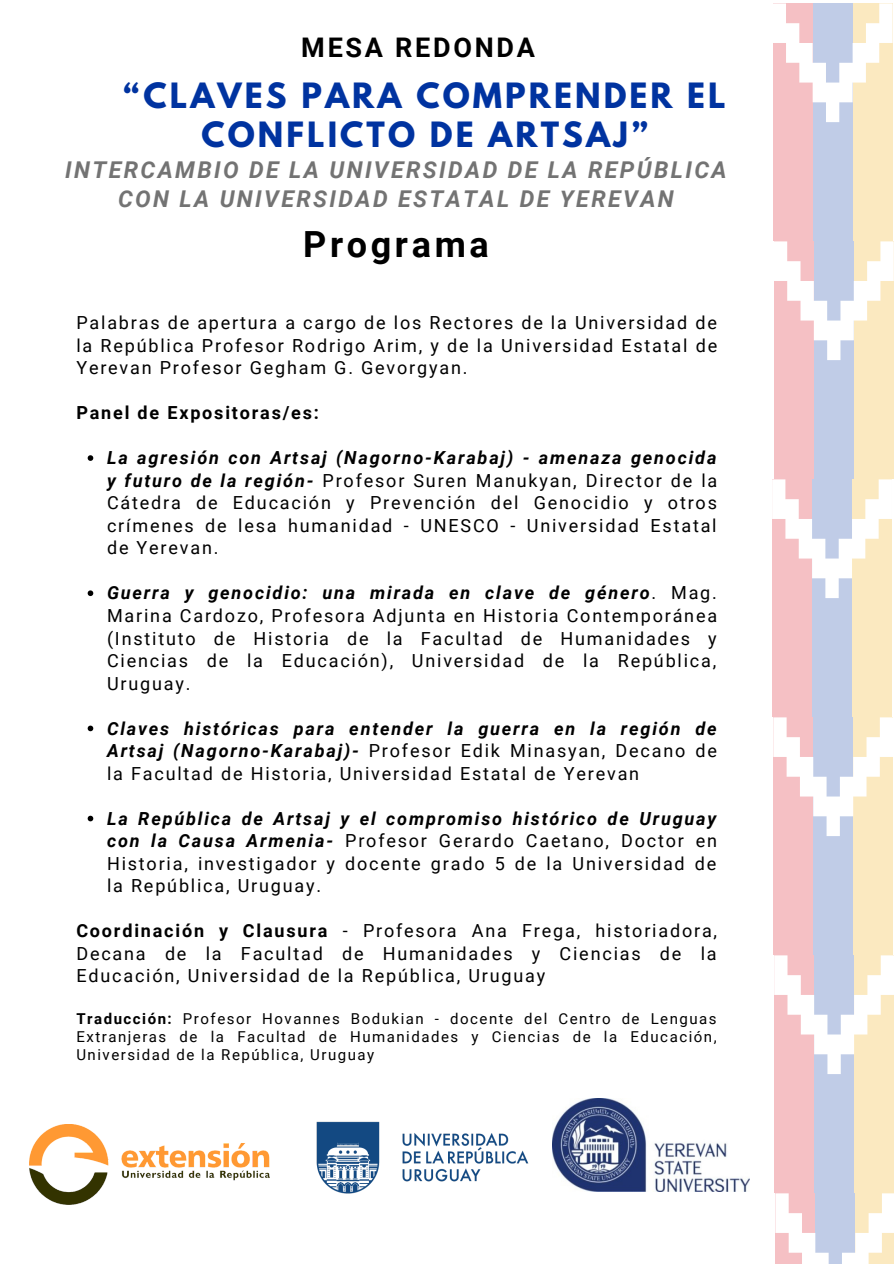
<style>
.page{position:relative;width:894px;height:1264px;background:#fff}
.page>*{position:absolute;margin:0;border:0;box-sizing:border-box;transform-origin:0 0}
.t1{font:700 36px "Roboto";letter-spacing:.1em;color:#000}
.t2{font:700 30.9px/38.5px "League Spartan";letter-spacing:.1em;color:#0033a0;text-align:center}
.t3{font:700 27px "Roboto";letter-spacing:.1em;color:#000}
.t4{font:italic 700 23.1px/29px "Roboto";letter-spacing:.1em;color:#737373;text-align:center}
.t5{font:18px/22.5px "Roboto";letter-spacing:.1em;color:#000;text-align:justify}
.t6{font:700 18px "Roboto";letter-spacing:.1em;color:#000}
.t7{font:15px/18px "Roboto";letter-spacing:.1em;color:#000;text-align:justify}
.s1{font-weight:700;font-style:italic}
.s2{font-weight:700}
</style>
<div class="page">
<img style="left:316px;top:1121px;width:213px;height:73px">
<img style="left:29px;top:1124px;width:240px;height:80px">
<img style="left:552px;top:1098px;width:197px;height:93px">
<svg style="left:88px;top:455px;width:5px;height:6px"></svg>
<svg style="left:88px;top:590px;width:5px;height:6px"></svg>
<svg style="left:88px;top:725px;width:5px;height:6px"></svg>
<svg style="left:88px;top:815px;width:5px;height:6px"></svg>
<div style="left:772px;top:3px;width:40px;height:238px;background:#f5c0c4"></div>
<div style="left:812px;top:3px;width:40px;height:238px;background:#c0cce7"></div>
<div style="left:852px;top:3px;width:39px;height:238px;background:#fbe9c0"></div>
<svg style="left:772px;top:3px;width:119px;height:119px"></svg>
<div style="left:773px;top:241px;width:40px;height:238px;background:#f5c0c4"></div>
<div style="left:813px;top:241px;width:40px;height:238px;background:#c0cce7"></div>
<div style="left:853px;top:241px;width:40px;height:238px;background:#fbe9c0"></div>
<svg style="left:773px;top:241px;width:120px;height:119px"></svg>
<div style="left:771px;top:479px;width:40px;height:237px;background:#f5c0c4"></div>
<div style="left:811px;top:479px;width:40px;height:237px;background:#c0cce7"></div>
<div style="left:851px;top:479px;width:40px;height:237px;background:#fbe9c0"></div>
<svg style="left:771px;top:479px;width:120px;height:119px"></svg>
<div style="left:773px;top:717px;width:40px;height:237px;background:#f5c0c4"></div>
<div style="left:813px;top:717px;width:39px;height:237px;background:#c0cce7"></div>
<div style="left:852px;top:717px;width:40px;height:237px;background:#fbe9c0"></div>
<svg style="left:773px;top:717px;width:119px;height:119px"></svg>
<div style="left:774px;top:955px;width:39px;height:237px;background:#f5c0c4"></div>
<div style="left:813px;top:955px;width:40px;height:237px;background:#c0cce7"></div>
<div style="left:853px;top:955px;width:40px;height:237px;background:#fbe9c0"></div>
<svg style="left:774px;top:955px;width:119px;height:119px"></svg>
<svg style="left:775px;top:1193px;width:118px;height:70px"></svg>
<h3 class="t3" style="left:301px;top:32px;width:235px">MESA REDONDA</h3>
<h2 class="t2" style="left:123px;top:81px;width:603px">“CLAVES PARA COMPRENDER EL<br>CONFLICTO DE ARTSAJ”</h2>
<p class="t4" style="left:65px;top:156px;width:663px">INTERCAMBIO DE LA UNIVERSIDAD DE LA REPÚBLICA<br>CON LA UNIVERSIDAD ESTATAL DE YEREVAN</p>
<h1 class="t1" style="left:303px;top:223px;width:187px">Programa</h1>
<p class="t5" style="left:76px;top:312px;width:642px">Palabras de apertura a cargo de los Rectores de la Universidad de la República Profesor Rodrigo Arim, y de la Universidad Estatal de Yerevan Profesor Gegham G. Gevorgyan.</p>
<p class="t6" style="left:76px;top:402px;width:244px">Panel de Expositoras/es:</p>
<p class="t5" style="left:107px;top:447px;width:611px"><span class="s1">La agresión con Artsaj (Nagorno-Karabaj) - amenaza genocida y futuro de la región-</span> Profesor Suren Manukyan, Director de la Cátedra de Educación y Prevención del Genocidio y otros crímenes de lesa humanidad - UNESCO - Universidad Estatal de Yerevan.</p>
<p class="t5" style="left:107px;top:582px;width:611px"><span class="s1">Guerra y genocidio: una mirada en clave de género</span>. Mag.<br>Marina Cardozo, Profesora Adjunta en Historia Contemporánea (Instituto de Historia de la Facultad de Humanidades y Ciencias de la Educación), Universidad de la República, Uruguay.</p>
<p class="t5" style="left:107px;top:717px;width:611px"><span class="s1">Claves históricas para entender la guerra en la región de Artsaj (Nagorno-Karabaj)-</span> Profesor Edik Minasyan, Decano de la Facultad de Historia, Universidad Estatal de Yerevan</p>
<p class="t5" style="left:107px;top:807px;width:611px"><span class="s1">La República de Artsaj y el compromiso histórico de Uruguay con la Causa Armenia-</span> Profesor Gerardo Caetano, Doctor en Historia, investigador y docente grado 5 de la Universidad de la República, Uruguay.</p>
<p class="t5" style="left:76px;top:920px;width:642px"><span class="s2">Coordinación y Clausura</span> - Profesora Ana Frega, historiadora, Decana de la Facultad de Humanidades y Ciencias de la Educación, Universidad de la República, Uruguay</p>
<p class="t7" style="left:76px;top:1010px;width:641px"><span class="s2">Traducción:</span> Profesor Hovannes Bodukian - docente del Centro de Lenguas Extranjeras de la Facultad de Humanidades y Ciencias de la Educación, Universidad de la República, Uruguay</p>
</div>
